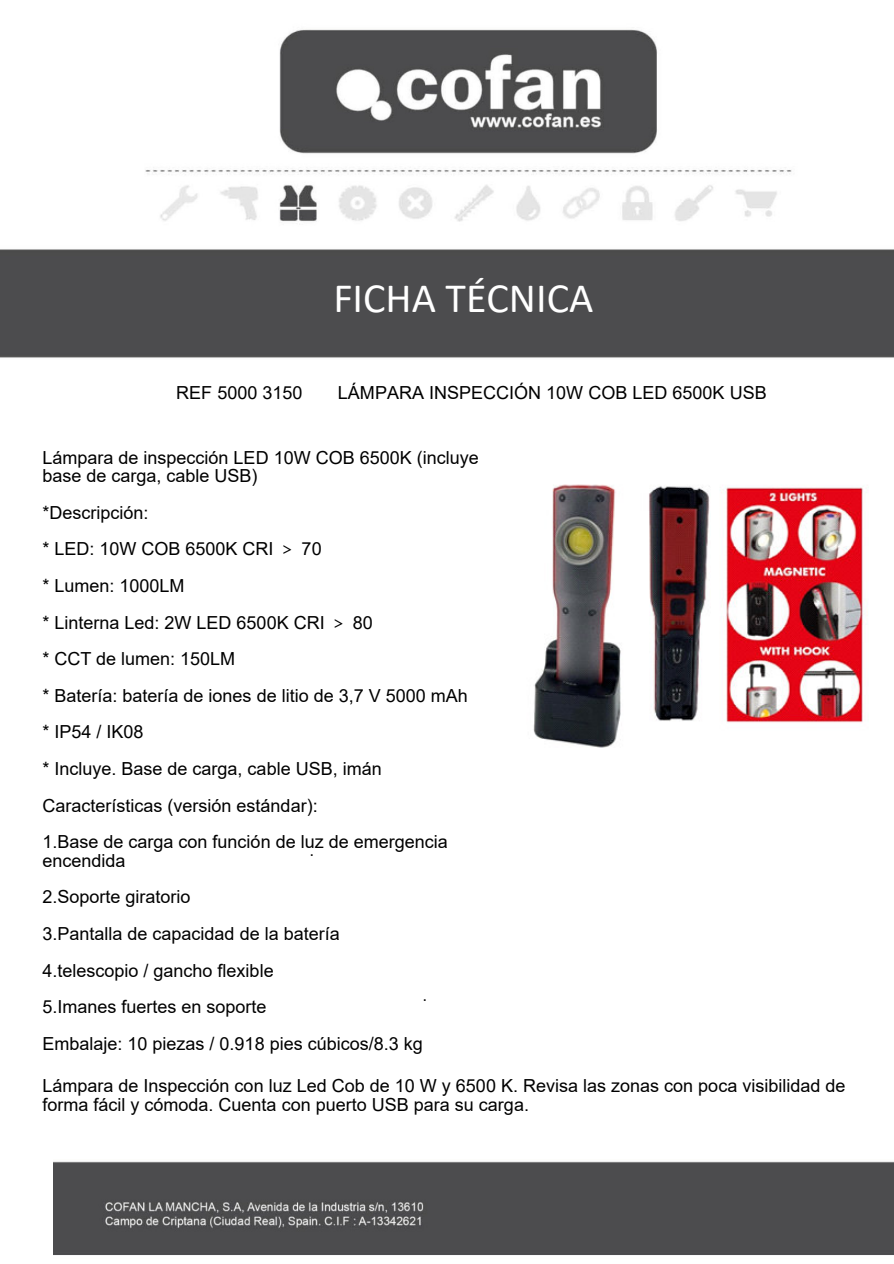
<style>
.page{position:relative;width:894px;height:1264px;background:#fff}
.page>*{position:absolute;margin:0;border:0;box-sizing:border-box;transform-origin:0 0}
.t1{font:42px "Calibri";color:#fff}
.t2{font:18px/36.6px "Arial";color:#000}
.t3{font:16.5px "Calibri";color:#000}
.s1{font-family:"Malgun Gothic"}
</style>
<div class="page">
<img style="left:0;top:29px;width:893px;height:329px">
<div style="left:53px;top:1161px;width:840px;height:94px;background:#4c4c4e"></div>
<img style="left:533px;top:484px;width:335px;height:264px">
<h1 class="t1" style="left:333px;top:280px;width:261px">FICHA TÉCNICA</h1>
<p class="t2" style="left:176px;top:375px;width:128px">REF 5000 3150</p>
<p class="t2" style="left:338px;top:375px;width:430px">LÁMPARA INSPECCIÓN 10W COB LED 6500K USB</p>
<p class="t2" style="left:42px;top:449px;width:438px;line-height:18.6px">Lámpara de inspección LED 10W COB 6500K (incluye base de carga, cable USB)</p>
<p class="t2" style="left:42px;top:496px;width:427px">*Descripción:<br>* LED: 10W COB 6500K CRI <span class="s1">＞</span> 70<br>* Lumen: 1000LM<br>* Linterna Led: 2W LED 6500K CRI <span class="s1">＞</span> 80<br>* CCT de lumen: 150LM<br>* Batería: batería de iones de litio de 3,7 V 5000 mAh * IP54 / IK08<br>* Incluye. Base de carga, cable USB, imán<br>Características (versión estándar):<br>1.Base de carga con función de luz de emergencia</p>
<p class="t2" style="left:42px;top:843px;width:382px">encendida<br>2.Soporte giratorio<br>3.Pantalla de capacidad de la batería<br>4.telescopio / gancho flexible<br>5.Imanes fuertes en soporte<br>Embalaje: 10 piezas / 0.918 pies cúbicos/8.3 kg</p>
<p class="t3" style="left:310px;top:843px;width:6px">.</p>
<p class="t3" style="left:423px;top:988px;width:6px">.</p>
<p class="t2" style="left:42px;top:1078px;width:804px;line-height:18.6px">Lámpara de Inspección con luz Led Cob de 10 W y 6500 K. Revisa las zonas con poca visibilidad de forma fácil y cómoda. Cuenta con puerto USB para su carga.</p>
</div>
